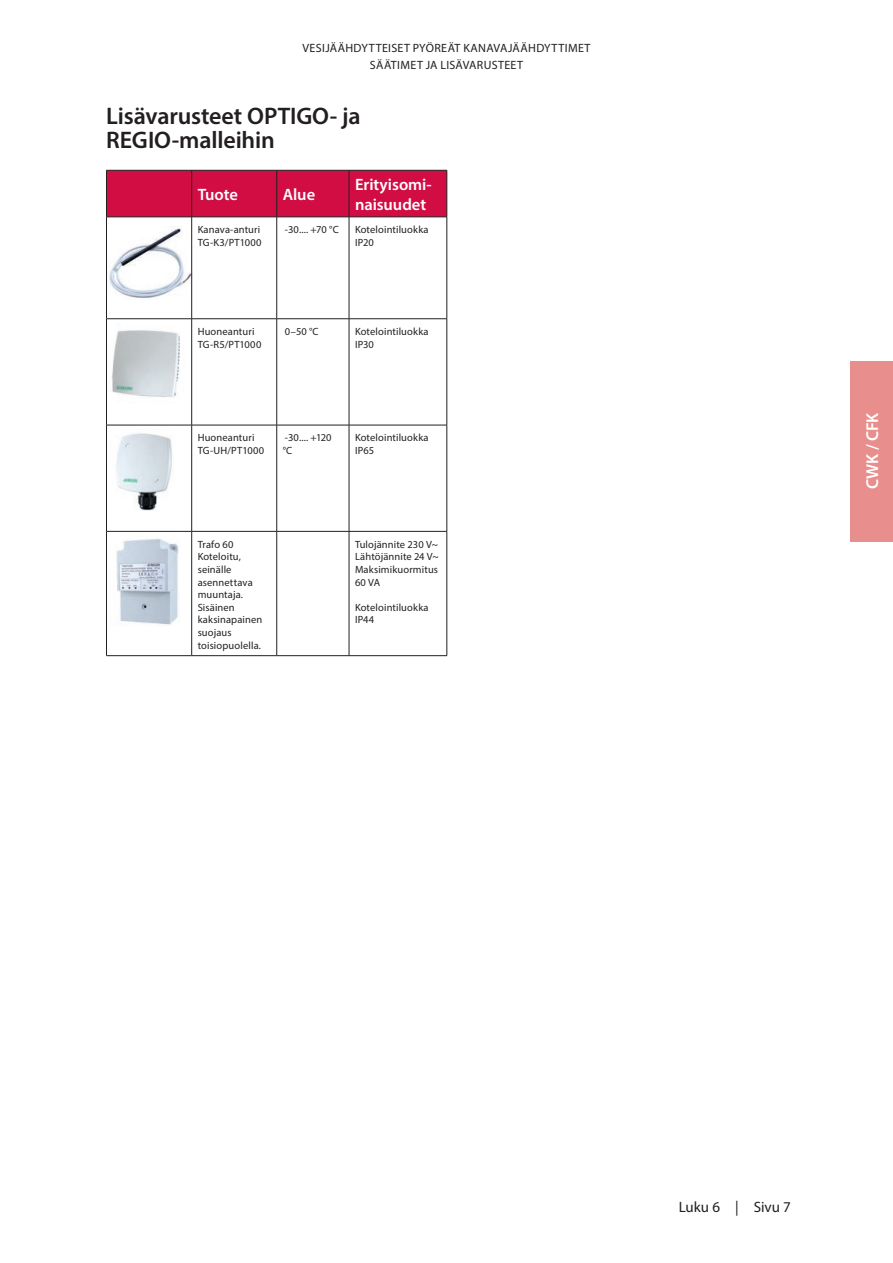
<style>
.page{position:relative;width:893px;height:1263px;background:#fff}
.page>*{position:absolute;margin:0;border:0;box-sizing:border-box;transform-origin:0 0}
.Mell2_-_Svart{font:600 24px/24px "Myriad Pro";letter-spacing:-.005em;color:#231f20}
.t1{font:600 17.25px "Myriad Pro";letter-spacing:-.01em;color:#fff}
.Mell_-_Vit{font:600 16.5px/19.5px "Myriad Pro";letter-spacing:-.005em;color:#fff}
.t2{font:15px "Myriad Pro";color:#231f20}
.TOP{font:12px "Myriad Pro";letter-spacing:.03em;color:#231f20}
.Tabell_-_bröd_-_väns{font:10.5px/12.6px "Myriad Pro";letter-spacing:.01em;color:#231f20}
</style>
<div class="page">
<img style="left:116px;top:538px;width:64px;height:87px">
<img style="left:111px;top:330px;width:70px;height:67px">
<img style="left:116px;top:433px;width:56px;height:78px">
<img style="left:109px;top:226px;width:84px;height:74px">
<div style="left:107px;top:171px;width:340px;height:46px;background:#d20d44"></div>
<hr style="left:106px;top:170px;width:86px;height:1px;background:#231f20">
<hr style="left:106px;top:170px;width:1px;height:47px;background:#231f20">
<hr style="left:192px;top:170px;width:85px;height:1px;background:#231f20">
<hr style="left:191px;top:170px;width:1px;height:47px;background:#231f20">
<hr style="left:277px;top:170px;width:72px;height:1px;background:#231f20">
<hr style="left:276px;top:170px;width:1px;height:47px;background:#231f20">
<hr style="left:349px;top:170px;width:98px;height:1px;background:#231f20">
<hr style="left:349px;top:170px;width:1px;height:47px;background:#231f20">
<hr style="left:447px;top:170px;width:1px;height:47px;background:#231f20">
<hr style="left:106px;top:217px;width:86px;height:1px;background:#231f20">
<hr style="left:106px;top:217px;width:1px;height:102px;background:#231f20">
<hr style="left:192px;top:217px;width:85px;height:1px;background:#231f20">
<hr style="left:191px;top:217px;width:1px;height:102px;background:#231f20">
<hr style="left:277px;top:217px;width:72px;height:1px;background:#231f20">
<hr style="left:276px;top:217px;width:1px;height:102px;background:#231f20">
<hr style="left:349px;top:217px;width:98px;height:1px;background:#231f20">
<hr style="left:349px;top:217px;width:1px;height:102px;background:#231f20">
<hr style="left:447px;top:217px;width:1px;height:102px;background:#231f20">
<hr style="left:106px;top:318px;width:86px;height:1px;background:#231f20">
<hr style="left:106px;top:319px;width:1px;height:106px;background:#231f20">
<hr style="left:192px;top:318px;width:85px;height:1px;background:#231f20">
<hr style="left:191px;top:319px;width:1px;height:106px;background:#231f20">
<hr style="left:277px;top:318px;width:72px;height:1px;background:#231f20">
<hr style="left:276px;top:319px;width:1px;height:106px;background:#231f20">
<hr style="left:349px;top:318px;width:98px;height:1px;background:#231f20">
<hr style="left:349px;top:319px;width:1px;height:106px;background:#231f20">
<hr style="left:447px;top:319px;width:1px;height:106px;background:#231f20">
<hr style="left:106px;top:425px;width:86px;height:1px;background:#231f20">
<hr style="left:106px;top:425px;width:1px;height:106px;background:#231f20">
<hr style="left:192px;top:425px;width:85px;height:1px;background:#231f20">
<hr style="left:191px;top:425px;width:1px;height:106px;background:#231f20">
<hr style="left:277px;top:425px;width:72px;height:1px;background:#231f20">
<hr style="left:276px;top:425px;width:1px;height:106px;background:#231f20">
<hr style="left:349px;top:425px;width:98px;height:1px;background:#231f20">
<hr style="left:349px;top:425px;width:1px;height:106px;background:#231f20">
<hr style="left:447px;top:425px;width:1px;height:106px;background:#231f20">
<hr style="left:106px;top:531px;width:86px;height:1px;background:#231f20">
<hr style="left:106px;top:531px;width:1px;height:124px;background:#231f20">
<hr style="left:192px;top:531px;width:85px;height:1px;background:#231f20">
<hr style="left:191px;top:531px;width:1px;height:124px;background:#231f20">
<hr style="left:277px;top:531px;width:72px;height:1px;background:#231f20">
<hr style="left:276px;top:531px;width:1px;height:124px;background:#231f20">
<hr style="left:349px;top:531px;width:98px;height:1px;background:#231f20">
<hr style="left:349px;top:531px;width:1px;height:124px;background:#231f20">
<hr style="left:447px;top:531px;width:1px;height:124px;background:#231f20">
<hr style="left:106px;top:655px;width:86px;height:1px;background:#231f20">
<hr style="left:192px;top:655px;width:85px;height:1px;background:#231f20">
<hr style="left:277px;top:655px;width:72px;height:1px;background:#231f20">
<hr style="left:349px;top:655px;width:98px;height:1px;background:#231f20">
<div style="left:850px;top:361px;width:43px;height:180px;background:#e88f8d"></div>
<p class="TOP" style="left:303px;top:40px;width:289px">VESIJÄÄHDYTTEISET PYÖREÄT KANAVAJÄÄHDYTTIMET</p>
<p class="TOP" style="left:370px;top:57px;width:155px">SÄÄTIMET JA LISÄVARUSTEET</p>
<p class="Mell2_-_Svart" style="left:106px;top:104px;width:256px">Lisävarusteet OPTIGO- ja<br>REGIO-malleihin</p>
<p class="Mell_-_Vit" style="left:198px;top:184px;width:42px">Tuote</p>
<p class="Mell_-_Vit" style="left:283px;top:184px;width:34px">Alue</p>
<p class="Mell_-_Vit" style="left:355px;top:174px;width:78px">Erityisomi&shy;naisuudet</p>
<p class="Tabell_-_bröd_-_väns" style="left:198px;top:223px;width:65px">Kanava-anturi<br>TG-K3/PT1000</p>
<p class="Tabell_-_bröd_-_väns" style="left:285px;top:223px;width:55px">-30.... +70 °C</p>
<p class="Tabell_-_bröd_-_väns" style="left:355px;top:223px;width:75px">Kotelointiluokka<br>IP20</p>
<p class="Tabell_-_bröd_-_väns" style="left:198px;top:325px;width:65px">Huoneanturi<br>TG-R5/PT1000</p>
<p class="Tabell_-_bröd_-_väns" style="left:285px;top:325px;width:35px">0–50 °C</p>
<p class="Tabell_-_bröd_-_väns" style="left:355px;top:325px;width:75px">Kotelointiluokka<br>IP30</p>
<p class="Tabell_-_bröd_-_väns" style="left:198px;top:431px;width:68px">Huoneanturi<br>TG-UH/PT1000</p>
<p class="Tabell_-_bröd_-_väns" style="left:283px;top:431px;width:50px">-30.... +120 °C</p>
<p class="Tabell_-_bröd_-_väns" style="left:355px;top:431px;width:75px">Kotelointiluokka<br>IP65</p>
<p class="Tabell_-_bröd_-_väns" style="left:198px;top:538px;width:37px">Trafo 60</p>
<p class="Tabell_-_bröd_-_väns" style="left:198px;top:550px;width:66px">Koteloitu, seinälle asennettava muuntaja.<br>Sisäinen kaksinapainen suojaus toisiopuolella.</p>
<p class="Tabell_-_bröd_-_väns" style="left:355px;top:538px;width:85px;text-align:justify">Tulojännite 230 V~ Lähtöjännite 24 V~ Maksimikuormitus 60 VA</p>
<p class="Tabell_-_bröd_-_väns" style="left:355px;top:601px;width:75px">Kotelointiluokka<br>IP44</p>
<h2 class="t1" style="left:861px;top:489px;width:78px;rotate:-90deg">CWK / CFK</h2>
<h3 class="t2" style="left:679px;top:1197px;width:114px">Luku 6 | Sivu 7</h3>
</div>
